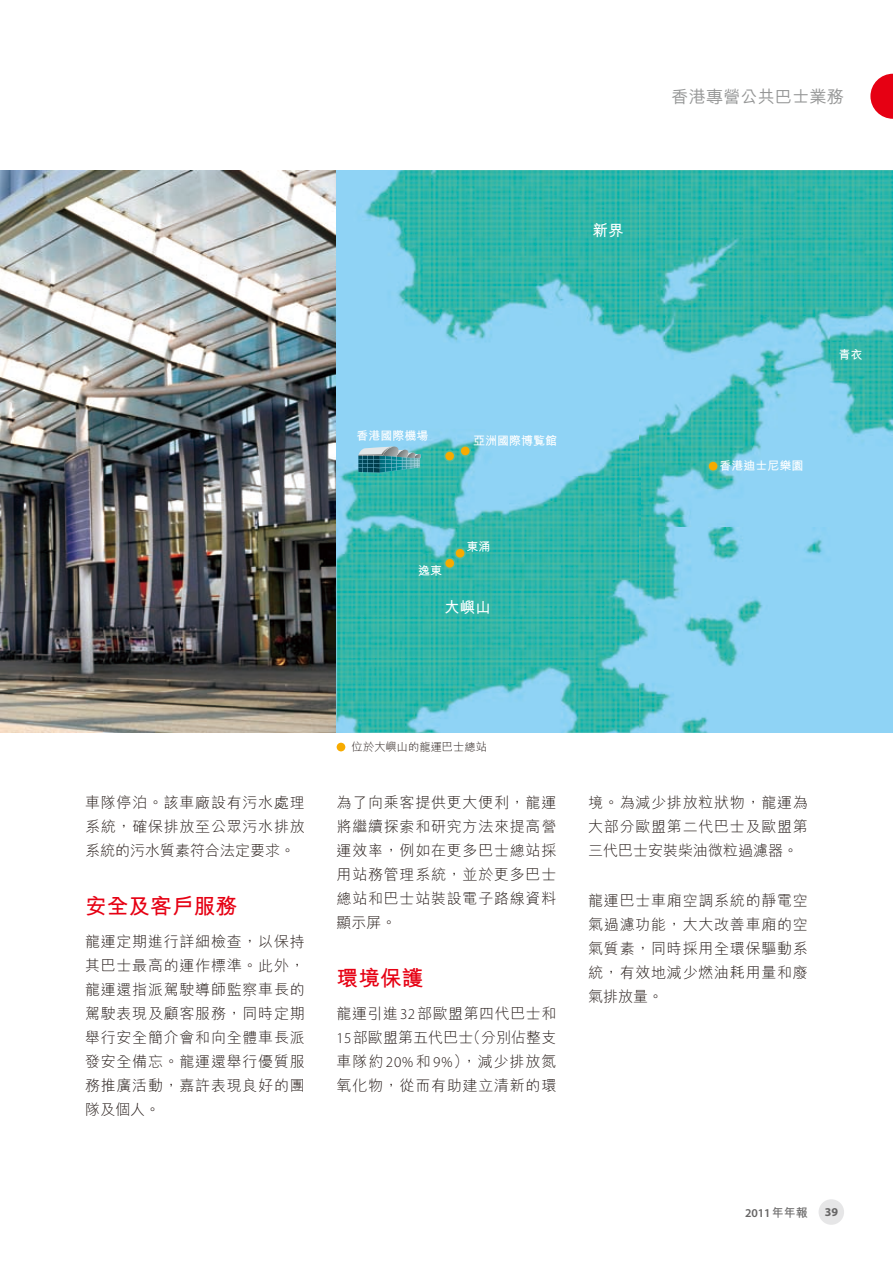
<style>
.page{position:relative;width:893px;height:1263px;background:#fff}
.page>*{position:absolute;margin:0;border:0;box-sizing:border-box;transform-origin:0 0}
.t1{font:700 21.75px "M Hei HK";color:#e60013}
.t2{font:500 17.25px "M Hei HK";color:#949595}
.t3{font:700 15.6px "M Hei HK";color:#fff}
.t4{font:300 15px/24px "M Hei HK";letter-spacing:.05em;color:#231916;text-align:justify}
.t5{font:700 12px "M Hei HK";color:#fff}
.t6{font:600 12px "Myriad Pro";color:#666565}
.t7{font:300 11.25px "M Hei HK";color:#231916}
.s1{font-family:"Myriad Pro"}
.s2{font-family:"M Hei HK";font-weight:700}
</style>
<div class="page">
<img style="left:0;top:170px;width:337px;height:563px">
<svg style="left:337px;top:170px;width:556px;height:563px;background:#5ec3cd"></svg>
<svg style="left:707px;top:460px;width:12px;height:12px"></svg>
<div style="left:709px;top:462px;width:8px;height:8px;background:#f7ab00;border-radius:50%"></div>
<svg style="left:444px;top:450px;width:11px;height:12px"></svg>
<div style="left:445px;top:452px;width:9px;height:8px;background:#f7ab00;border-radius:50%"></div>
<svg style="left:459px;top:445px;width:12px;height:12px"></svg>
<div style="left:461px;top:447px;width:9px;height:8px;background:#f7ab00;border-radius:50%"></div>
<svg style="left:454px;top:547px;width:12px;height:12px"></svg>
<div style="left:456px;top:549px;width:8px;height:9px;background:#f7ab00;border-radius:50%"></div>
<svg style="left:444px;top:557px;width:12px;height:12px"></svg>
<div style="left:445px;top:559px;width:9px;height:9px;background:#f7ab00;border-radius:50%"></div>
<svg style="left:358px;top:446px;width:64px;height:27px;background:#589ca5"></svg>
<div style="left:337px;top:743px;width:8px;height:8px;background:#f7ab00;border-radius:50%"></div>
<svg style="left:870px;top:74px;width:23px;height:45px"></svg>
<div style="left:819px;top:1199px;width:25px;height:26px;background:#e6e6e7;border-radius:50%"></div>
<p class="t3" style="left:592px;top:219px;width:33px">新界</p>
<p class="t5" style="left:356px;top:427px;width:73px">香港國際機場</p>
<p class="t5" style="left:473px;top:432px;width:85px">亞洲國際博覧館</p>
<p class="t5" style="left:418px;top:562px;width:25px">逸東</p>
<p class="t5" style="left:466px;top:538px;width:25px">東涌</p>
<p class="t3" style="left:444px;top:596px;width:48px">大嶼山</p>
<p class="t2" style="left:672px;top:84px;width:174px">香港專營公共巴士業務</p>
<p class="t5" style="left:838px;top:346px;width:25px">青衣</p>
<p class="t5" style="left:720px;top:457px;width:85px">香港迪士尼樂園</p>
<p class="t4" style="left:85px;top:790px;width:221px">車隊停泊。該車廠設有污水處理系統，確保排放至公眾污水排放系統的污水質素符合法定要求。</p>
<h1 class="t1" style="left:85px;top:890px;width:154px">安全及客戶服務</h1>
<p class="t4" style="left:85px;top:928px;width:221px">龍運定期進行詳細檢查，以保持其巴士最高的運作標準。此外，龍運還指派駕駛導師監察車長的駕駛表現及顧客服務，同時定期舉行安全簡介會和向全體車長派發安全備忘。龍運還舉行優質服務推廣活動，嘉許表現良好的團隊及個人。</p>
<p class="t7" style="left:352px;top:739px;width:136px">位於大嶼山的龍運巴士總站</p>
<p class="t4" style="left:337px;top:790px;width:221px">為了向乘客提供更大便利，龍運將繼續探索和研究方法來提高營運效率，例如在更多巴士總站採用站務管理系統，並於更多巴士總站和巴士站裝設電子路線資料顯示屏。</p>
<h1 class="t1" style="left:337px;top:962px;width:88px">環境保護</h1>
<p class="t4" style="left:337px;top:1000px;width:221px">龍運引進<span class="s1">32</span>部歐盟第四代巴士和<span class="s1">15</span>部歐盟第五代巴士（分別佔整支車隊約<span class="s1">20%</span>和<span class="s1">9%</span>），減少排放氮氧化物，從而有助建立清新的環</p>
<p class="t4" style="left:588px;top:790px;width:221px">境。為減少排放粒狀物，龍運為大部分歐盟第二代巴士及歐盟第三代巴士安裝柴油微粒過濾器。</p>
<p class="t4" style="left:588px;top:887px;width:221px">龍運巴士車廂空調系統的靜電空氣過濾功能，大大改善車廂的空氣質素，同時採用全環保驅動系統，有效地減少燃油耗用量和廢氣排放量。</p>
<p class="t6" style="left:745px;top:1205px;width:64px">2011<span class="s2">年年報</span></p>
</div>
